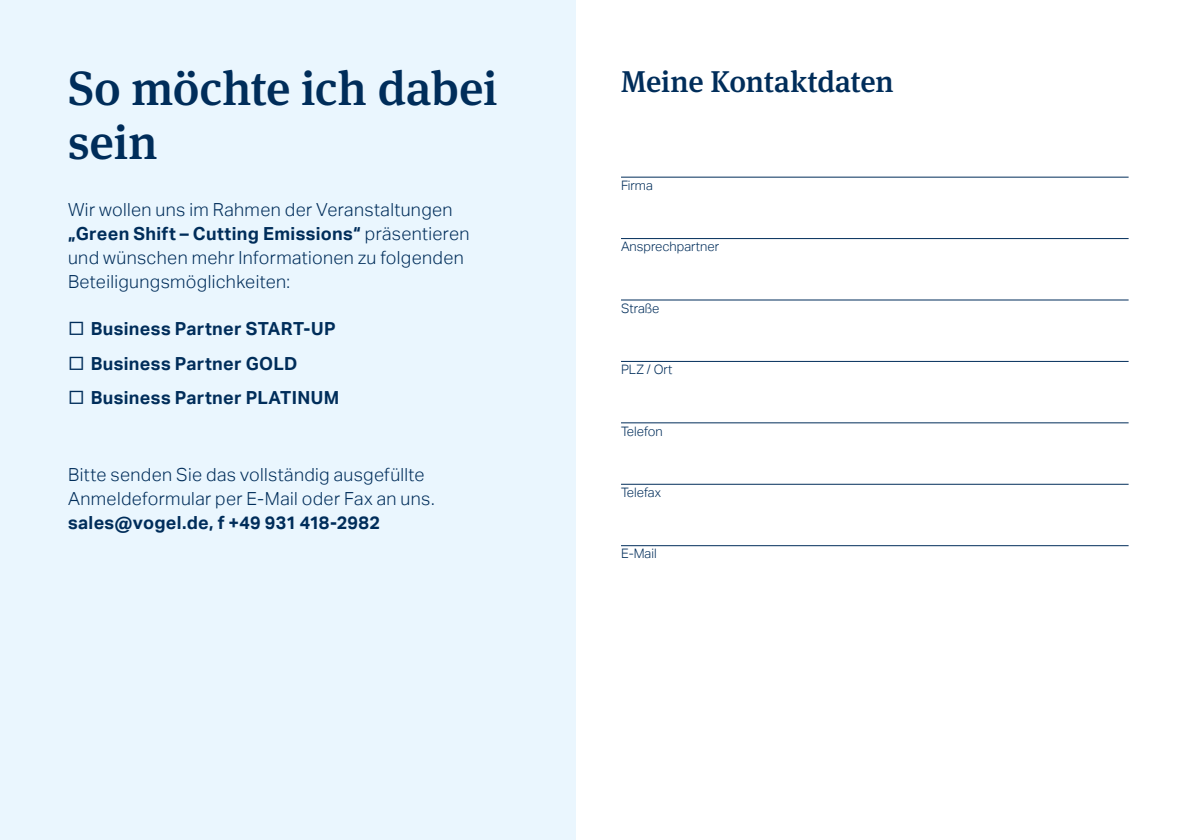
<style>
.page{position:relative;width:1191px;height:840px;background:#fff}
.page>*{position:absolute;margin:0;border:0;box-sizing:border-box;transform-origin:0 0}
.t1{font:500 48px/54px "Meta Serif OT";letter-spacing:-.005em;color:#002d5a}
.t2{font:500 30px "Meta Serif OT";letter-spacing:-.01em;color:#002d5a}
.t3{font:300 18px/24px "Aktiv Grotesk";letter-spacing:.02em;color:#002d5a}
.t4{font:700 18px "Aktiv Grotesk";letter-spacing:.02em;color:#002d5a}
.t5{font:300 13px "Aktiv Grotesk";color:#002d5a}
.s1{font-weight:700}
.s2{font-weight:300;font-size:28px}
</style>
<div class="page">
<div style="left:0;top:0;width:575px;height:839px;background:#eaf6fe"></div>
<hr style="left:621px;top:177px;width:507px;height:1px;background:#002d5a">
<hr style="left:621px;top:238px;width:507px;height:1px;background:#002d5a">
<hr style="left:621px;top:299px;width:507px;height:1px;background:#002d5a">
<hr style="left:621px;top:361px;width:507px;height:1px;background:#002d5a">
<hr style="left:621px;top:422px;width:507px;height:1px;background:#002d5a">
<hr style="left:621px;top:483px;width:507px;height:1px;background:#002d5a">
<hr style="left:621px;top:545px;width:507px;height:1px;background:#002d5a">
<h1 class="t1" style="left:68px;top:61px;width:431px">So möchte ich dabei sein</h1>
<p class="t3" style="left:68px;top:198px;width:403px">Wir wollen uns im Rahmen der Veranstaltungen <span class="s1">„Green Shift – Cutting Emissions“</span> präsentieren und wünschen mehr Informationen zu folgenden Beteiligungsmöglichkeiten:</p>
<p class="t4" style="left:68px;top:318px;width:269px"><span class="s2">□</span> Business Partner START-UP</p>
<p class="t4" style="left:68px;top:353px;width:231px"><span class="s2">□</span> Business Partner GOLD</p>
<p class="t4" style="left:68px;top:387px;width:273px"><span class="s2">□</span> Business Partner PLATINUM</p>
<p class="t3" style="left:68px;top:462px;width:368px">Bitte senden Sie das vollständig ausgefüllte<br>Anmeldeformular per E-Mail oder Fax an uns.</p>
<p class="t4" style="left:68px;top:511px;width:314px">sales@vogel.de, f +49 931 418-2982</p>
<h2 class="t2" style="left:621px;top:62px;width:274px">Meine Kontaktdaten</h2>
<p class="t5" style="left:621px;top:178px;width:33px">Firma</p>
<p class="t5" style="left:621px;top:239px;width:100px">Ansprechpartner</p>
<p class="t5" style="left:621px;top:300px;width:40px">Straße</p>
<p class="t5" style="left:621px;top:362px;width:53px">PLZ / Ort</p>
<p class="t5" style="left:621px;top:423px;width:43px">Telefon</p>
<p class="t5" style="left:621px;top:484px;width:41px">Telefax</p>
<p class="t5" style="left:621px;top:546px;width:37px">E-Mail</p>
</div>
